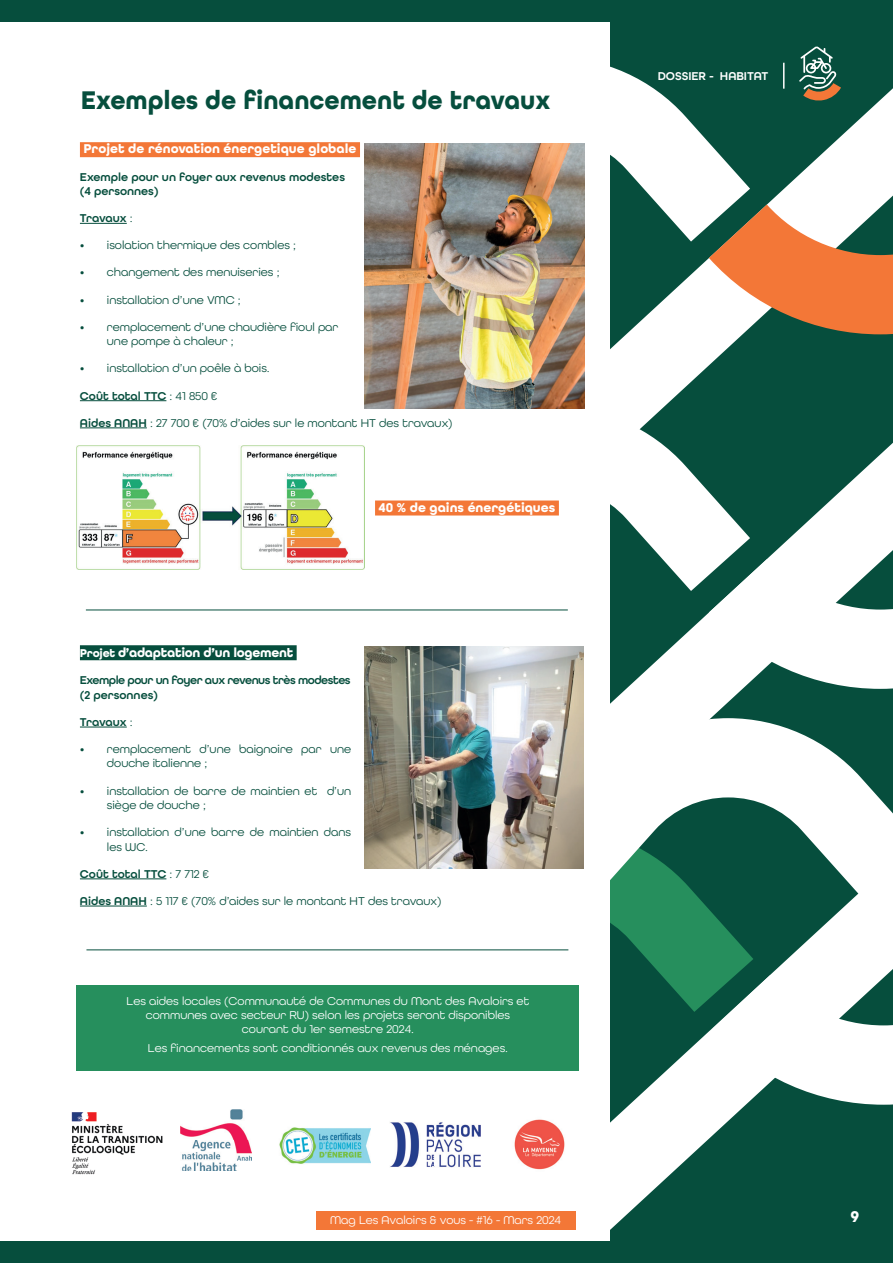
<style>
.page{position:relative;width:893px;height:1263px;background:#064e3d}
.page>*{position:absolute;margin:0;border:0;box-sizing:border-box;transform-origin:0 0}
.t1{font:700 27px "All Round Gothic";color:#064e3d;scale:.96 1}
.t2{font:700 16.5px "All Round Gothic";color:#fff}
.t3{font:700 13.5px "All Round Gothic";color:#fff}
.t4{font:700 13.5px "All Round Gothic";letter-spacing:-.02em;color:#fff}
.t5{font:12px/14.4px "All Round Gothic";color:#064e3d}
.t6{font:12px/14.4px "All Round Gothic";color:#fff;text-align:center}
.t7{font:600 12px/14.4px "All Round Gothic";color:#064e3d}
.t8{font:600 12px/14.4px "All Round Gothic";letter-spacing:-.04em;color:#064e3d}
.t9{font:600 12px "All Round Gothic";color:#fff}
.s1{font-weight:400}
.s2{font-weight:600}
.s3{font-size:12px}
</style>
<div class="page">
<svg style="left:610px;top:902px;width:283px;height:328px"></svg>
<svg style="left:713px;top:975px;width:180px;height:130px"></svg>
<svg style="left:610px;top:814px;width:283px;height:88px"></svg>
<svg style="left:610px;top:62px;width:283px;height:296px"></svg>
<svg style="left:610px;top:358px;width:283px;height:456px;fill:#fff"></svg>
<svg style="left:709px;top:205px;width:184px;height:129px"></svg>
<div style="left:0;top:22px;width:610px;height:1219px;background:#fff"></div>
<img style="left:77px;top:446px;width:287px;height:123px">
<div style="left:316px;top:1211px;width:259px;height:18px;background:#f37737"></div>
<svg style="left:783px;top:63px;width:1px;height:26px"></svg>
<div style="left:80px;top:142px;width:280px;height:15px;background:#f37737"></div>
<hr style="left:80px;top:223px;width:47px;height:1px;background:#064e3d">
<hr style="left:80px;top:400px;width:86px;height:1px;background:#064e3d">
<hr style="left:80px;top:428px;width:67px;height:1px;background:#064e3d">
<hr style="left:86px;top:610px;width:482px;height:1px;background:#064e3d">
<svg style="left:799px;top:46px;width:42px;height:55px"></svg>
<div style="left:76px;top:985px;width:503px;height:85px;background:#268f5d"></div>
<div style="left:80px;top:645px;width:217px;height:15px;background:#064e3d"></div>
<hr style="left:80px;top:727px;width:47px;height:1px;background:#064e3d">
<hr style="left:80px;top:878px;width:86px;height:1px;background:#064e3d">
<hr style="left:80px;top:906px;width:67px;height:1px;background:#064e3d">
<img style="left:364px;top:143px;width:220px;height:265px">
<img style="left:364px;top:646px;width:219px;height:222px">
<div style="left:375px;top:500px;width:184px;height:15px;background:#f37737"></div>
<hr style="left:86px;top:950px;width:482px;height:1px;background:#064e3d">
<img style="left:71px;top:1112px;width:92px;height:63px">
<img style="left:181px;top:1110px;width:70px;height:61px">
<img style="left:279px;top:1127px;width:91px;height:37px">
<img style="left:390px;top:1122px;width:90px;height:46px">
<img style="left:514px;top:1119px;width:51px;height:51px">
<h1 class="t1" style="left:81px;top:84px;width:491px">Exemples de financement de travaux</h1>
<p class="t3" style="left:84px;top:141px;width:274px">Projet de rénovation énergetique globale</p>
<p class="t7" style="left:80px;top:169px;width:267px">Exemple pour un foyer aux revenus modestes (4 personnes)</p>
<p class="t7" style="left:80px;top:211px;width:54px">Travaux <span class="s1">:</span></p>
<p class="t5" style="left:80px;top:238px;width:218px">• isolation thermique des combles ;</p>
<p class="t5" style="left:80px;top:265px;width:201px">• changement des menuiseries ;</p>
<p class="t5" style="left:80px;top:292px;width:162px">• installation d’une VMC ;</p>
<p class="t5" style="left:107px;top:319px;width:233px;text-indent:-27px">• remplacement d’une chaudière fioul par une pompe à chaleur ;</p>
<p class="t5" style="left:80px;top:361px;width:191px">• installation d’un poêle à bois.</p>
<p class="t7" style="left:80px;top:388px;width:139px">Coût total TTC <span class="s1">: 41 850 €</span></p>
<p class="t5" style="left:80px;top:415px;width:374px"><span class="s2">Aides ANAH</span> : 27 700 € (70% d’aides sur le montant HT des travaux)</p>
<p class="t3" style="left:379px;top:499px;width:178px">40 % de gains énergétiques</p>
<p class="t4" style="left:80px;top:644px;width:215px"><span class="s3">Projet</span> d’adaptation d’un logement</p>
<p class="t8" style="left:80px;top:673px;width:272px">Exemple pour un foyer aux revenus très modestes (2 personnes)</p>
<p class="t7" style="left:80px;top:715px;width:54px">Travaux <span class="s1">:</span></p>
<p class="t5" style="left:107px;top:741px;width:246px;text-indent:-27px">• remplacement d’une baignoire par une douche italienne ;</p>
<p class="t5" style="left:107px;top:783px;width:246px;text-indent:-27px">• installation de barre de maintien et d’un siège de douche ;</p>
<p class="t5" style="left:107px;top:825px;width:246px;text-indent:-27px">• installation d’une barre de maintien dans les WC.</p>
<p class="t7" style="left:80px;top:866px;width:131px">Coût total TTC <span class="s1">: 7 712 €</span></p>
<p class="t5" style="left:80px;top:893px;width:363px"><span class="s2">Aides ANAH</span> : 5 117 € (70% d’aides sur le montant HT des travaux)</p>
<p class="t6" style="left:127px;top:993px;width:404px">Les aides locales (Communauté de Communes du Mont des Avaloirs et communes avec secteur RU) selon les projets seront disponibles courant du 1er semestre 2024.</p>
<p class="t6" style="left:148px;top:1041px;width:361px">Les financements sont conditionnés aux revenus des ménages.</p>
<p class="t9" style="left:658px;top:69px;width:112px">DOSSIER - HABITAT</p>
<p class="t6" style="left:330px;top:1212px;width:233px">Mag Les Avaloirs &amp; vous - #16 - Mars 2024</p>
<h2 class="t2" style="left:850px;top:1206px;width:10px">9</h2>
</div>
